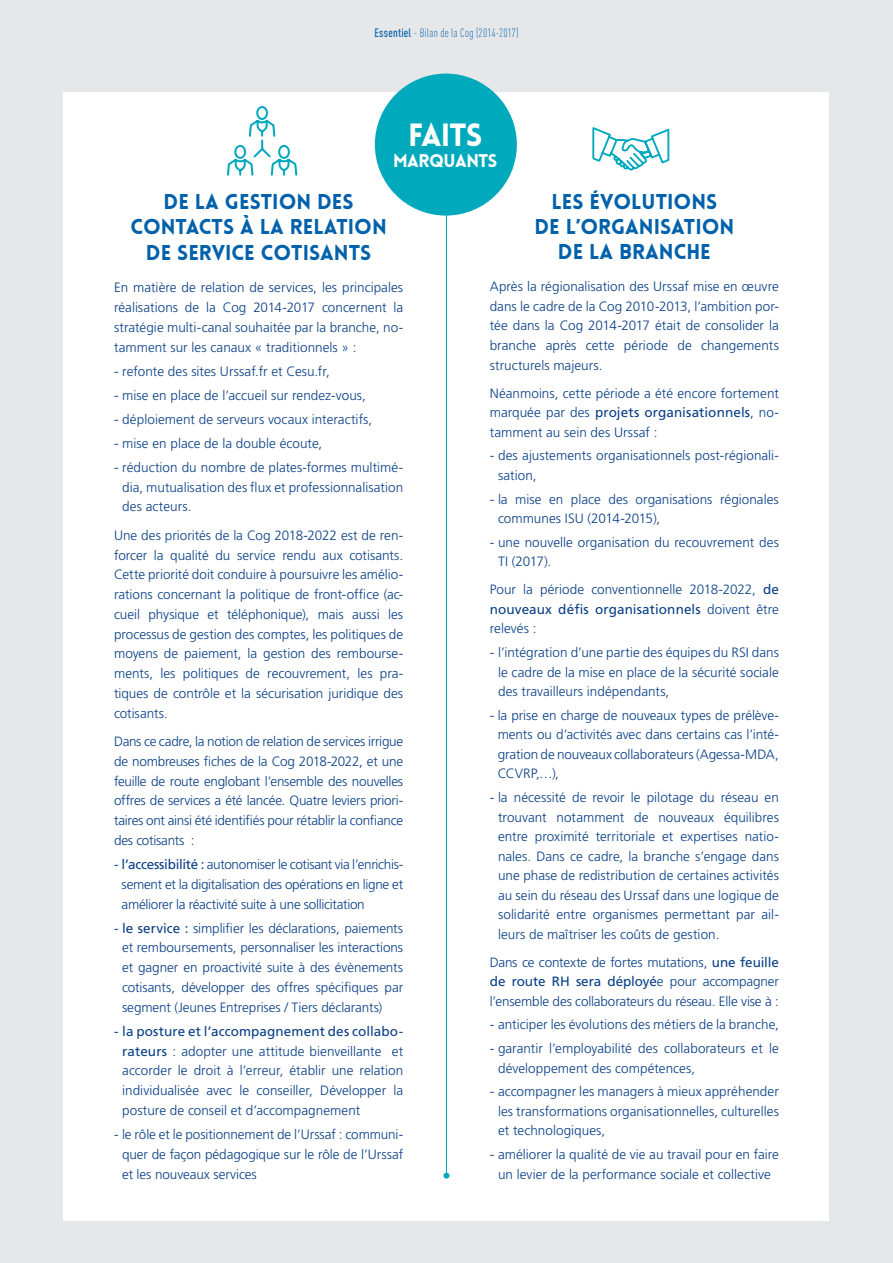
<style>
.page{position:relative;width:893px;height:1263px;background:#e6e7e9}
.page>*{position:absolute;margin:0;border:0;box-sizing:border-box;transform-origin:0 0}
.t1{font:900 31.5px "Lovelo";letter-spacing:-.03em;color:#fff}
.TITRE_bleu_centré{font:900 21px/25.5px "Lovelo";color:#0161ab;text-align:center}
.t2{font:900 18px "Lovelo";letter-spacing:-.03em;color:#fff}
.TEXTE_faits_marquant{font:300 13.5px/19.8px "Frutiger LT Std";color:#093f86;text-align:justify}
.t3{font:300 condensed 12px "DINOT";letter-spacing:.02em;color:#0161ab}
.s1{font-weight:500}
.s2{font-weight:400}
</style>
<div class="page">
<div style="left:64px;top:92px;width:765px;height:1128px;background:#fff"></div>
<hr style="left:446px;top:130px;width:1px;height:1045px;background:#00aabc">
<svg style="left:443px;top:1172px;width:6px;height:6px"></svg>
<div style="left:375px;top:74px;width:142px;height:142px;background:#00aabc;border-radius:50%"></div>
<svg style="left:227px;top:106px;width:71px;height:70px"></svg>
<svg style="left:592px;top:127px;width:78px;height:44px"></svg>
<p class="t3" style="left:374px;top:26px;width:146px"><span class="s1">Essentiel</span> - Bilan de la Cog (2014-2017)</p>
<p class="t1" style="left:408px;top:115px;width:76px">FAITS</p>
<p class="t2" style="left:393px;top:150px;width:106px">MARQUANTS</p>
<p class="TITRE_bleu_centré" style="left:130px;top:189px;width:258px">DE LA GESTION DES<br>CONTACTS À LA RELATION<br>DE SERVICE COTISANTS</p>
<p class="TEXTE_faits_marquant" style="left:114px;top:278px;width:291px">En matière de relation de services, les principales réalisations de la Cog 2014-2017 concernent la stratégie multi-canal souhaitée par la branche, no&shy;tamment sur les canaux « traditionnels » :</p>
<p class="TEXTE_faits_marquant" style="left:114px;top:361px;width:217px">- refonte des sites Urssaf.fr et Cesu.fr,</p>
<p class="TEXTE_faits_marquant" style="left:114px;top:385px;width:253px">- mise en place de l’accueil sur rendez-vous,</p>
<p class="TEXTE_faits_marquant" style="left:114px;top:409px;width:260px">- déploiement de serveurs vocaux interactifs,</p>
<p class="TEXTE_faits_marquant" style="left:114px;top:433px;width:210px">- mise en place de la double écoute,</p>
<p class="TEXTE_faits_marquant" style="left:122px;top:457px;width:282px;text-indent:-8px">- réduction du nombre de plates-formes multimé&shy;dia, mutualisation des flux et professionnalisation des acteurs.</p>
<p class="TEXTE_faits_marquant" style="left:114px;top:525px;width:291px">Une des priorités de la Cog 2018-2022 est de ren&shy;forcer la qualité du service rendu aux cotisants.<br>Cette priorité doit conduire à poursuivre les amélio&shy;rations concernant la politique de front-office (ac&shy;cueil physique et téléphonique), mais aussi les processus de gestion des comptes, les politiques de moyens de paiement, la gestion des rembourse&shy;ments, les politiques de recouvrement, les pra&shy;tiques de contrôle et la sécurisation juridique des cotisants.</p>
<p class="TEXTE_faits_marquant" style="left:114px;top:732px;width:291px">Dans ce cadre, la notion de relation de services irrigue de nombreuses fiches de la Cog 2018-2022, et une feuille de route englobant l’ensemble des nouvelles offres de services a été lancée. Quatre leviers priori&shy;taires ont ainsi été identifiés pour rétablir la confiance des cotisants :</p>
<p class="TEXTE_faits_marquant" style="left:122px;top:855px;width:283px;text-indent:-8px"><span class="s2">- l’accessibilité :</span> autonomiser le cotisant via l’enrichis&shy;sement et la digitalisation des opérations en ligne et améliorer la réactivité suite à une sollicitation</p>
<p class="TEXTE_faits_marquant" style="left:122px;top:918px;width:283px;text-indent:-8px"><span class="s2">- le service :</span> simplifier les déclarations, paiements et remboursements, personnaliser les interactions et gagner en proactivité suite à des évènements cotisants, développer des offres spécifiques par segment (Jeunes Entreprises / Tiers déclarants)</p>
<p class="TEXTE_faits_marquant" style="left:122px;top:1021px;width:282px;text-indent:-8px"><span class="s2">- la posture et l’accompagnement des collabo&shy;rateurs</span> : adopter une attitude bienveillante et accorder le droit à l’erreur, établir une relation individualisée avec le conseiller, Développer la posture de conseil et d’accompagnement</p>
<p class="TEXTE_faits_marquant" style="left:122px;top:1125px;width:283px;text-indent:-8px">- le rôle et le positionnement de l’Urssaf : communi&shy;quer de façon pédagogique sur le rôle de l’Urssaf et les nouveaux services</p>
<p class="TITRE_bleu_centré" style="left:534px;top:189px;width:202px">LES ÉVOLUTIONS<br>DE L’ORGANISATION<br>DE LA BRANCHE</p>
<p class="TEXTE_faits_marquant" style="left:490px;top:277px;width:291px">Après la régionalisation des Urssaf mise en œuvre dans le cadre de la Cog 2010-2013, l’ambition por&shy;tée dans la Cog 2014-2017 était de consolider la branche après cette période de changements structurels majeurs.</p>
<p class="TEXTE_faits_marquant" style="left:490px;top:383px;width:291px">Néanmoins, cette période a été encore fortement marquée par des <span class="s2">projets organisationnels</span>, no&shy;tamment au sein des Urssaf :</p>
<p class="TEXTE_faits_marquant" style="left:498px;top:446px;width:282px;text-indent:-8px">- des ajustements organisationnels post-régionali&shy;sation,</p>
<p class="TEXTE_faits_marquant" style="left:498px;top:489px;width:282px;text-indent:-8px">- la mise en place des organisations régionales communes ISU (2014-2015),</p>
<p class="TEXTE_faits_marquant" style="left:498px;top:533px;width:282px;text-indent:-8px">- une nouvelle organisation du recouvrement des<br>TI (2017).</p>
<p class="TEXTE_faits_marquant" style="left:490px;top:580px;width:291px">Pour la période conventionnelle 2018-2022, <span class="s2">de nouveaux défis organisationnels</span> doivent être relevés :</p>
<p class="TEXTE_faits_marquant" style="left:498px;top:643px;width:282px;text-indent:-8px">- l’intégration d’une partie des équipes du RSI dans le cadre de la mise en place de la sécurité sociale des travailleurs indépendants,</p>
<p class="TEXTE_faits_marquant" style="left:498px;top:706px;width:283px;text-indent:-8px">- la prise en charge de nouveaux types de prélève&shy;ments ou d’activités avec dans certains cas l’inté&shy;gration de nouveaux collaborateurs (Agessa-MDA, CCVRP,…),</p>
<p class="TEXTE_faits_marquant" style="left:498px;top:788px;width:282px;text-indent:-8px">- la nécessité de revoir le pilotage du réseau en trouvant notamment de nouveaux équilibres entre proximité territoriale et expertises natio&shy;nales. Dans ce cadre, la branche s’engage dans une phase de redistribution de certaines activités au sein du réseau des Urssaf dans une logique de solidarité entre organismes permettant par ail&shy;leurs de maîtriser les coûts de gestion.</p>
<p class="TEXTE_faits_marquant" style="left:490px;top:952px;width:291px">Dans ce contexte de fortes mutations, <span class="s2">une feuille de route RH sera déployé</span>e pour accompagner l’ensemble des collaborateurs du réseau. Elle vise à :</p>
<p class="TEXTE_faits_marquant" style="left:490px;top:1015px;width:291px">- anticiper les évolutions des métiers de la branche,</p>
<p class="TEXTE_faits_marquant" style="left:498px;top:1039px;width:282px;text-indent:-8px">- garantir l’employabilité des collaborateurs et le développement des compétences,</p>
<p class="TEXTE_faits_marquant" style="left:498px;top:1082px;width:282px;text-indent:-8px">- accompagner les managers à mieux appréhender les transformations organisationnelles, culturelles et technologiques,</p>
<p class="TEXTE_faits_marquant" style="left:490px;top:1145px;width:291px;text-align:center">- améliorer la qualité de vie au travail pour en faire un levier de la performance sociale et collective</p>
</div>
